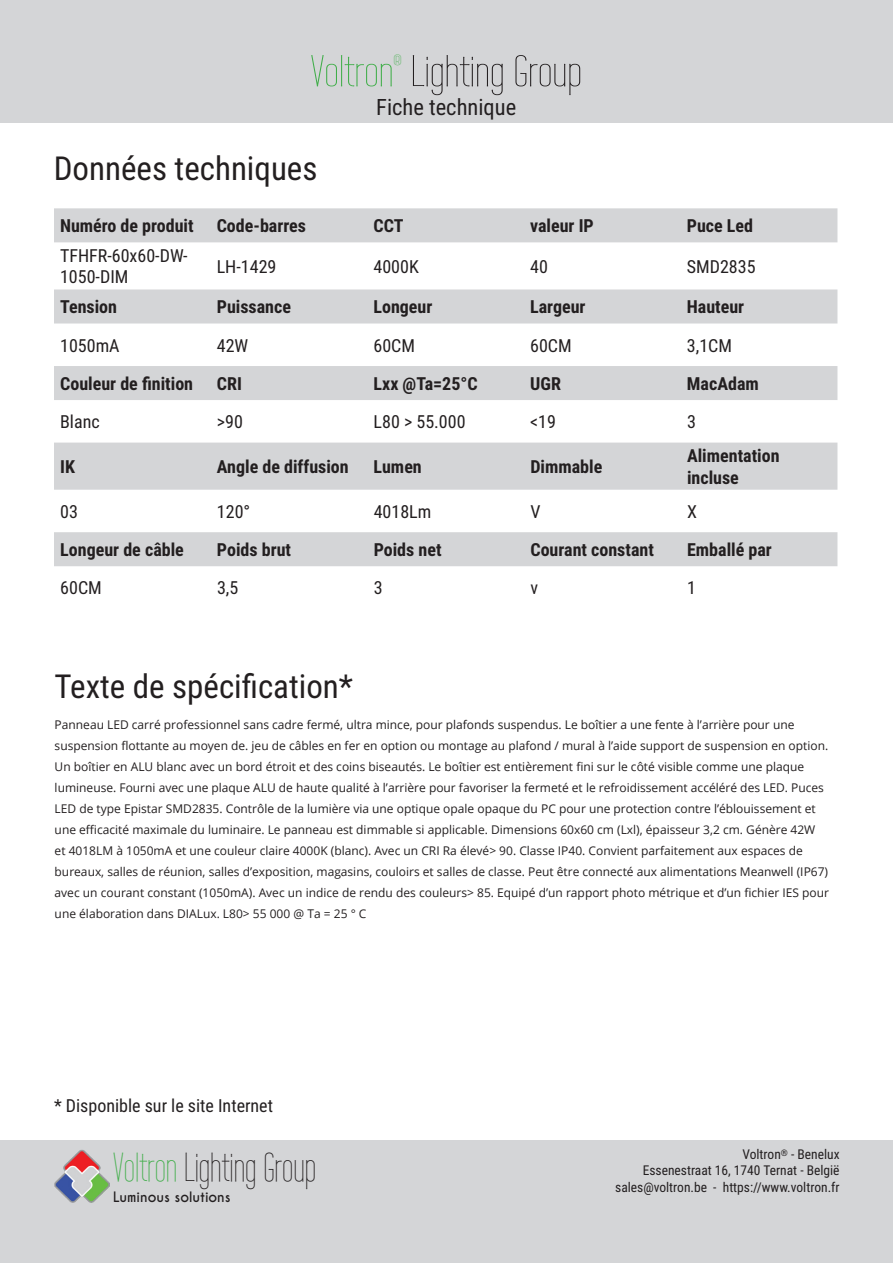
<style>
.page{position:relative;width:893px;height:1263px;background:#fff}
.page>*{position:absolute;margin:0;border:0;box-sizing:border-box;transform-origin:0 0}
.t1{font:43.5px "Wire One";color:#231f20;scale:1.2 1}
.t2{font:40.5px "Wire One";color:#231f20}
.t3{font:33px "Roboto Condensed";color:#231f20}
.t4{font:22.5px "Roboto Condensed";color:#231f20}
.t5{font:700 18px/21.6px "Roboto Condensed";color:#231f20}
.t6{font:18px/21.6px "Roboto Condensed";color:#231f20}
.t7{font:15px "Wire One";color:#40ae49;scale:1.2 1}
.t8{font:13.5px/16.5px "Roboto Condensed";color:#231f20;text-align:right}
.t9{font:700 13.5px "Caviar Dreams";color:#231f20}
.t10{font:12px/21px "Open Sans";color:#231f20}
.s1{color:#40ae49}
</style>
<div class="page">
<div style="left:0;top:1141px;width:893px;height:122px;background:#d4d5d7"></div>
<img style="left:55px;top:1150px;width:54px;height:53px">
<div style="left:0;top:0;width:893px;height:122px;background:#d4d5d7"></div>
<div style="left:54px;top:208px;width:783px;height:34px;background:#d4d5d7"></div>
<svg style="left:54px;top:289px;width:783px;height:277px;fill:#d4d5d7"></svg>
<p class="t7" style="left:394px;top:52px;width:8px">®</p>
<h3 class="t4" style="left:376px;top:91px;width:142px">Fiche technique</h3>
<h1 class="t1" style="left:311px;top:47px;width:228px"><span class="s1">Voltron</span> Lighting Group</h1>
<h3 class="t3" style="left:54px;top:145px;width:265px">Données techniques</h3>
<h3 class="t5" style="left:60px;top:214px;width:135px">Numéro de produit</h3>
<h3 class="t5" style="left:217px;top:214px;width:91px">Code-barres</h3>
<h3 class="t5" style="left:373px;top:214px;width:32px">CCT</h3>
<h3 class="t5" style="left:530px;top:214px;width:65px">valeur IP</h3>
<h3 class="t5" style="left:687px;top:214px;width:68px">Puce Led</h3>
<h3 class="t6" style="left:60px;top:244px;width:129px">TFHFR-60x60-DW-<br>1050-DIM</h3>
<h3 class="t6" style="left:217px;top:255px;width:61px">LH-1429</h3>
<h3 class="t6" style="left:373px;top:255px;width:47px">4000K</h3>
<h3 class="t6" style="left:530px;top:255px;width:19px">40</h3>
<h3 class="t6" style="left:687px;top:255px;width:70px">SMD2835</h3>
<h3 class="t5" style="left:60px;top:295px;width:58px">Tension</h3>
<h3 class="t5" style="left:217px;top:295px;width:76px">Puissance</h3>
<h3 class="t5" style="left:373px;top:295px;width:60px">Longeur</h3>
<h3 class="t5" style="left:530px;top:295px;width:57px">Largeur</h3>
<h3 class="t5" style="left:687px;top:295px;width:59px">Hauteur</h3>
<h3 class="t6" style="left:60px;top:334px;width:61px">1050mA</h3>
<h3 class="t6" style="left:217px;top:334px;width:33px">42W</h3>
<h3 class="t6" style="left:373px;top:334px;width:43px">60CM</h3>
<h3 class="t6" style="left:530px;top:334px;width:43px">60CM</h3>
<h3 class="t6" style="left:687px;top:334px;width:47px">3,1CM</h3>
<h3 class="t5" style="left:60px;top:372px;width:135px">Couleur de finition</h3>
<h3 class="t5" style="left:217px;top:372px;width:27px">CRI</h3>
<h3 class="t5" style="left:374px;top:372px;width:106px">Lxx @Ta=25°C</h3>
<h3 class="t5" style="left:530px;top:372px;width:32px">UGR</h3>
<h3 class="t5" style="left:687px;top:372px;width:73px">MacAdam</h3>
<h3 class="t6" style="left:60px;top:410px;width:41px">Blanc</h3>
<h3 class="t6" style="left:217px;top:410px;width:28px">&gt;90</h3>
<h3 class="t6" style="left:374px;top:410px;width:94px">L80 &gt; 55.000</h3>
<h3 class="t6" style="left:530px;top:410px;width:27px">&lt;19</h3>
<h3 class="t6" style="left:687px;top:410px;width:10px">3</h3>
<h3 class="t5" style="left:60px;top:455px;width:16px">IK</h3>
<h3 class="t5" style="left:217px;top:455px;width:133px">Angle de diffusion</h3>
<h3 class="t5" style="left:374px;top:455px;width:50px">Lumen</h3>
<h3 class="t5" style="left:530px;top:455px;width:73px">Dimmable</h3>
<h3 class="t5" style="left:687px;top:444px;width:94px">Alimentation incluse</h3>
<h3 class="t6" style="left:60px;top:500px;width:19px">03</h3>
<h3 class="t6" style="left:217px;top:500px;width:35px">120°</h3>
<h3 class="t6" style="left:374px;top:500px;width:59px">4018Lm</h3>
<h3 class="t6" style="left:530px;top:500px;width:12px">V</h3>
<h3 class="t6" style="left:687px;top:500px;width:11px">X</h3>
<h3 class="t5" style="left:60px;top:538px;width:125px">Longeur de câble</h3>
<h3 class="t5" style="left:217px;top:538px;width:76px">Poids brut</h3>
<h3 class="t5" style="left:374px;top:538px;width:69px">Poids net</h3>
<h3 class="t5" style="left:530px;top:538px;width:125px">Courant constant</h3>
<h3 class="t5" style="left:687px;top:538px;width:86px">Emballé par</h3>
<h3 class="t6" style="left:60px;top:576px;width:43px">60CM</h3>
<h3 class="t6" style="left:217px;top:576px;width:23px">3,5</h3>
<h3 class="t6" style="left:374px;top:576px;width:10px">3</h3>
<h3 class="t6" style="left:530px;top:576px;width:9px">v</h3>
<h3 class="t6" style="left:687px;top:576px;width:10px">1</h3>
<h3 class="t3" style="left:55px;top:663px;width:300px">Texte de spécification*</h3>
<p class="t10" style="left:55px;top:714px;width:776px">Panneau LED carré professionnel sans cadre fermé, ultra mince, pour plafonds suspendus. Le boîtier a une fente à l’arrière pour une suspension flottante au moyen de. jeu de câbles en fer en option ou montage au plafond / mural à l’aide support de suspension en option.<br>Un boîtier en ALU blanc avec un bord étroit et des coins biseautés. Le boîtier est entièrement fini sur le côté visible comme une plaque lumineuse. Fourni avec une plaque ALU de haute qualité à l’arrière pour favoriser la fermeté et le refroidissement accéléré des LED. Puces LED de type Epistar SMD2835. Contrôle de la lumière via une optique opale opaque du PC pour une protection contre l’éblouissement et une efficacité maximale du luminaire. Le panneau est dimmable si applicable. Dimensions 60x60 cm (Lxl), épaisseur 3,2 cm. Génère 42W et 4018LM à 1050mA et une couleur claire 4000K (blanc). Avec un CRI Ra élevé&gt; 90. Classe IP40. Convient parfaitement aux espaces de bureaux, salles de réunion, salles d’exposition, magasins, couloirs et salles de classe. Peut être connecté aux alimentations Meanwell (IP67) avec un courant constant (1050mA). Avec un indice de rendu des couleurs&gt; 85. Equipé d’un rapport photo métrique et d’un fichier IES pour une élaboration dans DIALux. L80&gt; 55 000 @ Ta = 25 ° C</p>
<h3 class="t6" style="left:54px;top:1094px;width:220px">* Disponible sur le site Internet</h3>
<h2 class="t2" style="left:113px;top:1145px;width:204px"><span class="s1">Voltron</span> Lighting Group</h2>
<p class="t9" style="left:113px;top:1189px;width:119px">Luminous solutions</p>
<p class="t8" style="left:615px;top:1145px;width:226px">Voltron<sup>®</sup> - Benelux<br>Essenestraat 16, 1740 Ternat - België sales@voltron.be - https://www.voltron.fr</p>
</div>
